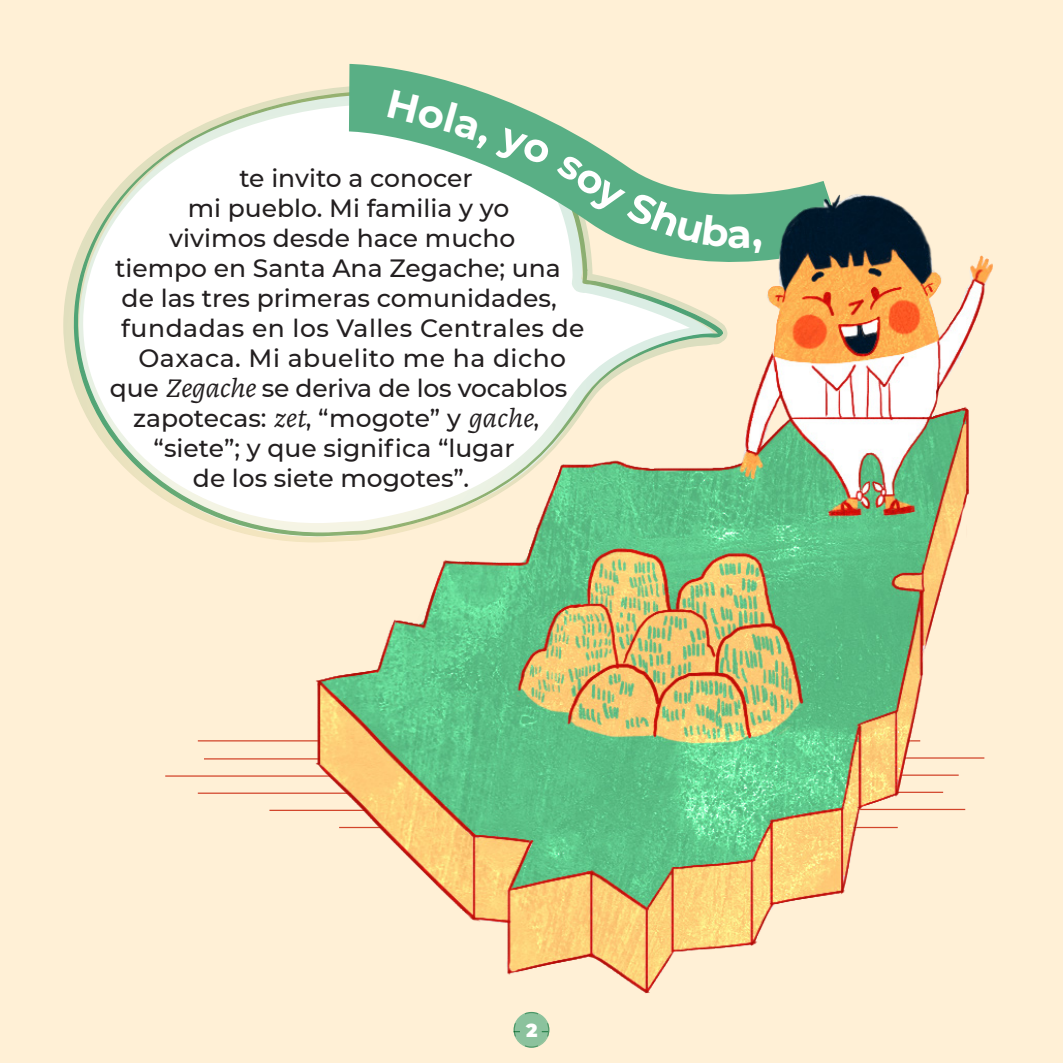
<style>
.page{position:relative;width:1063px;height:1063px;background:#fff0d6}
.page>*{position:absolute;margin:0;border:0;box-sizing:border-box;transform-origin:0 0}
.Nombre_pers{font:700 40px "Montserrat";color:#fff}
.Texto_R{font:500 25px "Montserrat";color:#231f20}
.Texto_R-2{font:500 25px "Montserrat";letter-spacing:.02em;color:#231f20}
.t1{font:900 18.75px "Montserrat";color:#fff}
.s1{font-family:"GMX";font-weight:400;font-style:italic}
</style>
<div class="page">
<svg style="left:63px;top:97px;width:251px;height:445px"></svg>
<svg style="left:282px;top:63px;width:546px;height:288px"></svg>
<img style="left:314px;top:194px;width:678px;height:799px">
<svg style="left:513px;top:1011px;width:37px;height:37px"></svg>
<svg style="left:387px;top:89px;width:100px;height:61px;background:#65b48d"></svg>
<svg style="left:495px;top:128px;width:235px;height:120px"></svg>
<svg style="left:753px;top:239px;width:9px;height:14px"></svg>
<p class="Texto_R" style="left:239px;top:161px;width:235px">te invito a conocer</p>
<p class="Texto_R" style="left:188px;top:191px;width:323px">mi pueblo. Mi familia y yo</p>
<p class="Texto_R" style="left:169px;top:221px;width:348px">vivimos desde hace mucho</p>
<p class="Texto_R" style="left:115px;top:251px;width:447px">tiempo en Santa Ana Zegache; una</p>
<p class="Texto_R" style="left:122px;top:281px;width:437px">de las tres primeras comunidades,</p>
<p class="Texto_R-2" style="left:121px;top:311px;width:465px">fundadas en los Valles Centrales de</p>
<p class="Texto_R-2" style="left:138px;top:341px;width:429px">Oaxaca. Mi abuelito me ha dicho</p>
<p class="Texto_R" style="left:110px;top:371px;width:459px">que <span class="s1">Zegache</span> se deriva de los vocablos</p>
<p class="Texto_R" style="left:133px;top:401px;width:408px">zapotecas: <span class="s1">zet</span>, “mogote” y <span class="s1">gache</span>,</p>
<p class="Texto_R" style="left:154px;top:431px;width:363px">“siete”; y que significa “lugar</p>
<p class="Texto_R" style="left:193px;top:461px;width:278px">de los siete mogotes”.</p>
<p class="Nombre_pers" style="left:727px;top:205px;width:27px">a</p>
<p class="t1" style="left:526px;top:1016px;width:13px">2</p>
</div>
